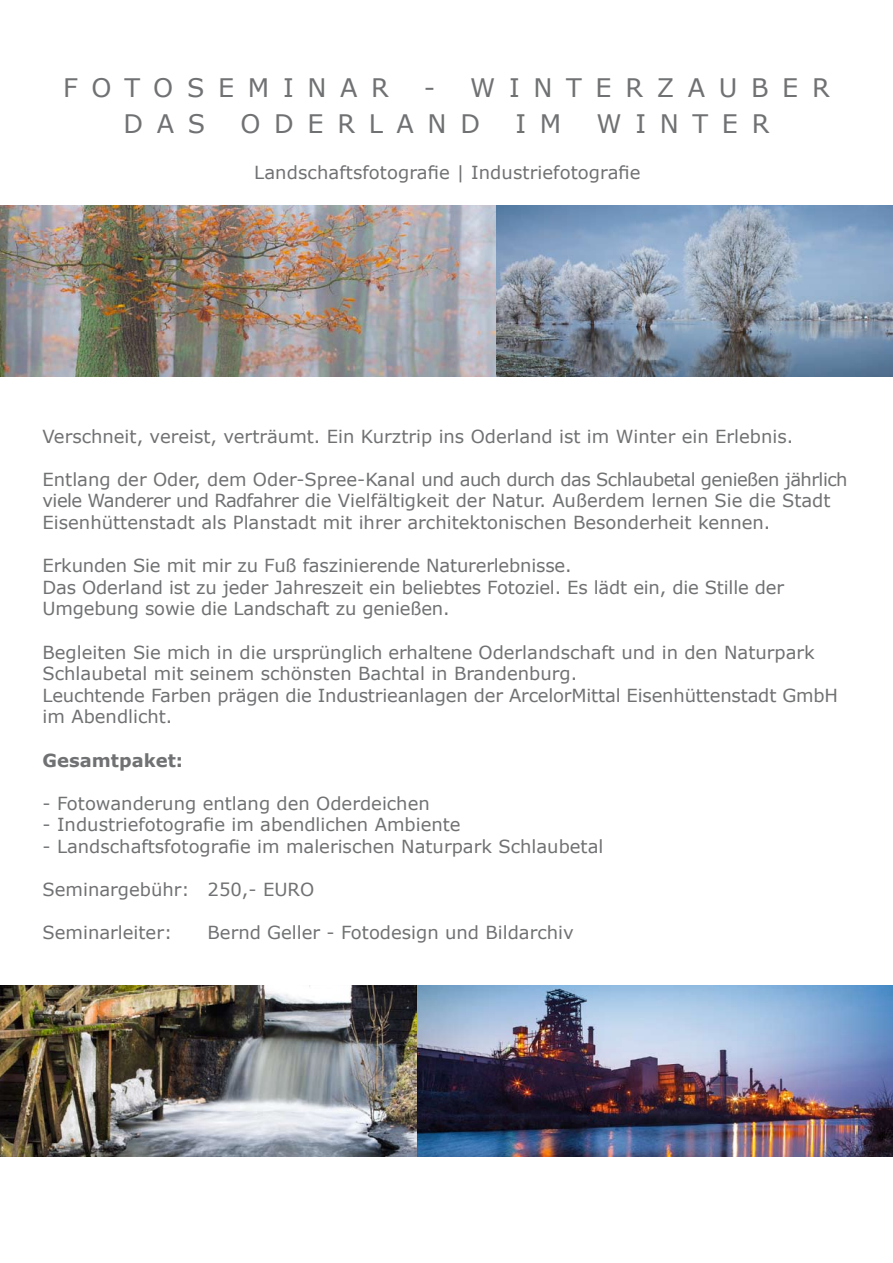
<style>
.page{position:relative;width:893px;height:1263px;background:#fff}
.page>*{position:absolute;margin:0;border:0;box-sizing:border-box;transform-origin:0 0}
.t1{font:25.5px "Verdana";letter-spacing:.535em;color:#707173}
.t2{font:18px/21.6px "Verdana";color:#707173}
.t3{font:700 18px "Verdana";color:#707173}
</style>
<div class="page">
<img style="left:496px;top:206px;width:397px;height:171px">
<img style="left:417px;top:985px;width:476px;height:171px">
<img style="left:0;top:985px;width:417px;height:172px">
<img style="left:0;top:206px;width:496px;height:171px">
<h1 class="t1" style="left:63px;top:71px;width:327px">Fotoseminar</h1>
<h1 class="t1" style="left:424px;top:71px;width:407px">- Winterzauber</h1>
<h1 class="t1" style="left:123px;top:107px;width:83px">Das</h1>
<h1 class="t1" style="left:241px;top:107px;width:27px">Od</h1>
<h1 class="t1" style="left:308px;top:107px;width:170px">erland</h1>
<h1 class="t1" style="left:515px;top:107px;width:47px">i m</h1>
<h1 class="t1" style="left:597px;top:107px;width:174px">Winter</h1>
<p class="t2" style="left:254px;top:162px;width:388px">Landschaftsfotografie | Industriefotografie</p>
<p class="t2" style="left:43px;top:425px;width:752px">Verschneit, vereist, verträumt. Ein Kurztrip ins Oderland ist im Winter ein Erlebnis.</p>
<p class="t2" style="left:43px;top:468px;width:807px">Entlang der Oder, dem Oder-Spree-Kanal und auch durch das Schlaubetal genießen jährlich viele Wanderer und Radfahrer die Vielfältigkeit der Natur. Außerdem lernen Sie die Stadt<br>Eisenhüttenstadt als Planstadt mit ihrer architektonischen Besonderheit kennen.</p>
<p class="t2" style="left:43px;top:555px;width:743px">Erkunden Sie mit mir zu Fuß faszinierende Naturerlebnisse.<br>Das Oderland ist zu jeder Jahreszeit ein beliebtes Fotoziel. Es lädt ein, die Stille der<br>U mgebung sowie die Landschaft zu genießen.</p>
<p class="t2" style="left:43px;top:641px;width:797px">Begleiten Sie mich in die ursprünglich erhaltene Oderlandschaft und in den Naturpark Schlaubetal mit seinem schönsten Bachtal in Brandenburg.<br>Leuchtende Farben prägen die Industrieanlagen der ArcelorM ittal Eisenhüttenstadt GmbH im Abendlicht.</p>
<p class="t3" style="left:43px;top:747px;width:142px">Gesamtpaket:</p>
<p class="t2" style="left:43px;top:792px;width:389px">- Fotowanderung entlang den Oderdeichen</p>
<p class="t2" style="left:43px;top:814px;width:420px">- Industriefotografie im abendlichen Ambiente</p>
<p class="t2" style="left:43px;top:835px;width:562px">- Landschaftsfotografie im malerischen Naturpark Schlaubetal</p>
<p class="t2" style="left:43px;top:879px;width:234px">Seminargebühr: 250,- EURO</p>
<p class="t2" style="left:43px;top:922px;width:150px">Seminarleiter: B</p>
<p class="t2" style="left:220px;top:922px;width:355px">ernd Geller - Fotodesign und Bildarchiv</p>
</div>
